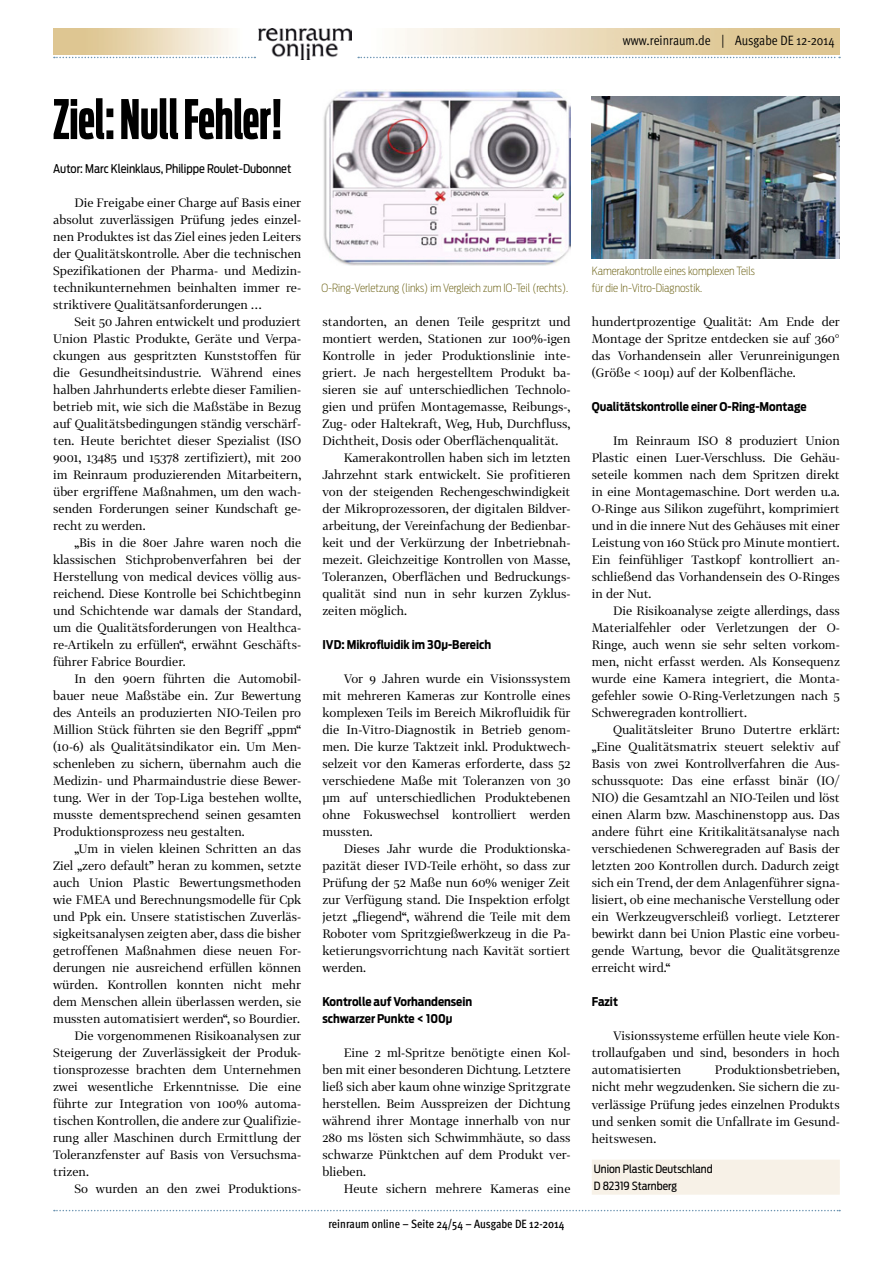
<style>
.page{position:relative;width:893px;height:1263px;background:#fff}
.page>*{position:absolute;margin:0;border:0;box-sizing:border-box;transform-origin:0 0}
.t1{font:700 54px "Antenna Comp";color:#000}
.t2{font:13.5px "Meta OT Cond Norm";color:#000}
.t3{font:12px/17px "Tabac G2";color:#000;text-align:justify}
.t4{font:700 12px/17px "Antenna Cond";color:#000}
.t5{font:12px "Antenna Cond";color:#000}
.t6{font:500 condensed 12px "Meta OT";color:#000}
.t7{font:200 11.25px "Antenna Cond";color:#6b6114}
.t8{font:11.25px/17px "Antenna Cond";color:#000}
</style>
<div class="page">
<svg style="left:358px;top:57px;width:482px;height:1px"></svg>
<svg style="left:54px;top:57px;width:201px;height:1px"></svg>
<svg style="left:54px;top:1210px;width:786px;height:1px"></svg>
<img style="left:258px;top:29px;width:94px;height:31px">
<div style="left:592px;top:1160px;width:248px;height:18px;background:#f7f1e7"></div>
<div style="left:592px;top:1177px;width:248px;height:18px;background:#f7f1e7"></div>
<img style="left:592px;top:97px;width:248px;height:161px">
<img style="left:323px;top:90px;width:247px;height:175px">
<h1 class="t1" style="left:53px;top:90px;width:231px">Ziel: Null Fehler!</h1>
<p class="t5" style="left:53px;top:162px;width:240px">Autor: Marc Kleinklaus, Philippe Roulet-Dubonnet</p>
<p class="t3" style="left:53px;top:194px;width:250px;text-indent:21px">Die Freigabe einer Charge auf Basis einer absolut zuverlässigen Prüfung jedes einzel&shy;nen Produktes ist das Ziel eines jeden Leiters der Qualitätskontrolle. Aber die technischen Spezifikationen der Pharma- und Medizin&shy;technikunternehmen beinhalten immer re&shy;striktivere Qualitätsanforderungen …</p>
<p class="t3" style="left:53px;top:313px;width:250px;text-indent:21px">Seit 50 Jahren entwickelt und produziert Union Plastic Produkte, Geräte und Verpa&shy;ckungen aus gespritzten Kunststoffen für die Gesundheitsindustrie. Während eines halben Jahrhunderts erlebte dieser Familien&shy;betrieb mit, wie sich die Maßstäbe in Bezug auf Qualitätsbedingungen ständig verschärf&shy;ten. Heute berichtet dieser Spezialist (ISO 9001, 13485 und 15378 zertifiziert), mit 200 im Reinraum produzierenden Mitarbeitern, über ergriffene Maßnahmen, um den wach&shy;senden Forderungen seiner Kundschaft ge&shy;recht zu werden.</p>
<p class="t3" style="left:53px;top:534px;width:250px;text-indent:21px">„Bis in die 80er Jahre waren noch die klassischen Stichprobenverfahren bei der Herstellung von medical devices völlig aus&shy;reichend. Diese Kontrolle bei Schichtbeginn und Schichtende war damals der Standard, um die Qualitätsforderungen von Healthca&shy;re-Artikeln zu erfüllen“, erwähnt Geschäfts&shy;führer Fabrice Bourdier.</p>
<p class="t3" style="left:53px;top:670px;width:250px;text-indent:21px">In den 90ern führten die Automobil&shy;bauer neue Maßstäbe ein. Zur Bewertung des Anteils an produzierten NIO-Teilen pro Million Stück führten sie den Begriff „ppm“ (10-6) als Qualitätsindikator ein. Um Men&shy;schenleben zu sichern, übernahm auch die Medizin- und Pharmaindustrie diese Bewer&shy;tung. Wer in der Top-Liga bestehen wollte, musste dementsprechend seinen gesamten Produktionsprozess neu gestalten.</p>
<p class="t3" style="left:74px;top:840px;width:228px">„Um in vielen kleinen Schritten an das</p>
<p class="t3" style="left:53px;top:857px;width:250px">Ziel „zero default” heran zu kommen, setzte</p>
<p class="t3" style="left:53px;top:874px;width:250px">auch Union Plastic Bewertungsmethoden</p>
<p class="t3" style="left:53px;top:891px;width:250px">wie FMEA und Berechnungsmodelle für Cpk</p>
<p class="t3" style="left:53px;top:908px;width:250px">und Ppk ein. Unsere statistischen Zuverläs-</p>
<p class="t3" style="left:53px;top:925px;width:250px">sigkeitsanalysen zeigten aber, dass die bisher</p>
<p class="t3" style="left:53px;top:942px;width:250px">getroffenen Maßnahmen diese neuen For-</p>
<p class="t3" style="left:53px;top:959px;width:250px">derungen nie ausreichend erfüllen können</p>
<p class="t3" style="left:53px;top:976px;width:250px">würden. Kontrollen konnten nicht mehr</p>
<p class="t3" style="left:53px;top:993px;width:250px">dem Menschen allein überlassen werden, sie</p>
<p class="t3" style="left:53px;top:1010px;width:248px">mussten automatisiert werden“, so Bourdier.</p>
<p class="t3" style="left:74px;top:1027px;width:228px">Die vorgenommenen Risikoanalysen zur</p>
<p class="t3" style="left:53px;top:1044px;width:250px">Steigerung der Zuverlässigkeit der Produk-</p>
<p class="t3" style="left:53px;top:1061px;width:250px">tionsprozesse brachten dem Unternehmen</p>
<p class="t3" style="left:53px;top:1078px;width:250px">zwei wesentliche Erkenntnisse. Die eine</p>
<p class="t3" style="left:53px;top:1095px;width:250px">führte zur Integration von 100% automa-</p>
<p class="t3" style="left:53px;top:1112px;width:250px">tischen Kontrollen, die andere zur Qualifizie-</p>
<p class="t3" style="left:53px;top:1129px;width:250px">rung aller Maschinen durch Ermittlung der</p>
<p class="t3" style="left:53px;top:1146px;width:250px">Toleranzfenster auf Basis von Versuchsma-</p>
<p class="t3" style="left:53px;top:1163px;width:37px">trizen.</p>
<p class="t3" style="left:74px;top:1180px;width:228px">So wurden an den zwei Produktions-</p>
<p class="t2" style="left:623px;top:32px;width:213px">www.reinraum.de | Ausgabe DE 12-2014</p>
<p class="t7" style="left:592px;top:264px;width:165px">Kamerakontrolle eines komplexen Teils</p>
<p class="t7" style="left:321px;top:281px;width:248px">O-Ring-Verletzung (links) im Vergleich zum IO-Teil (rechts).</p>
<p class="t7" style="left:592px;top:281px;width:112px">für die In-Vitro-Diagnostik.</p>
<p class="t3" style="left:322px;top:313px;width:250px">standorten, an denen Teile gespritzt und montiert werden, Stationen zur 100%-igen Kontrolle in jeder Produktionslinie inte&shy;griert. Je nach hergestelltem Produkt ba&shy;sieren sie auf unterschiedlichen Technolo&shy;gien und prüfen Montagemasse, Reibungs-, Zug- oder Haltekraft, Weg, Hub, Durchfluss, Dichtheit, Dosis oder Oberflächenqualität.</p>
<p class="t3" style="left:322px;top:449px;width:250px;text-indent:21px">Kamerakontrollen haben sich im letzten Jahrzehnt stark entwickelt. Sie profitieren von der steigenden Rechengeschwindigkeit der Mikroprozessoren, der digitalen Bildver&shy;arbeitung, der Vereinfachung der Bedienbar&shy;keit und der Verkürzung der Inbetriebnah&shy;mezeit. Gleichzeitige Kontrollen von Masse, Toleranzen, Oberflächen und Bedruckungs&shy;qualität sind nun in sehr kurzen Zyklus&shy;zeiten möglich.</p>
<p class="t4" style="left:322px;top:636px;width:170px">IVD: Mikrofluidik im 30µ-Bereich</p>
<p class="t3" style="left:322px;top:670px;width:250px;text-indent:21px">Vor 9 Jahren wurde ein Visionssystem mit mehreren Kameras zur Kontrolle eines komplexen Teils im Bereich Mikrofluidik für die In-Vitro-Diagnostik in Betrieb genom&shy;men. Die kurze Taktzeit inkl. Produktwech&shy;selzeit vor den Kameras erforderte, dass 52 verschiedene Maße mit Toleranzen von 30 µm auf unterschiedlichen Produktebenen ohne Fokuswechsel kontrolliert werden mussten.</p>
<p class="t3" style="left:322px;top:840px;width:250px;text-indent:21px">Dieses Jahr wurde die Produktionska&shy;pazität dieser IVD-Teile erhöht, so dass zur Prüfung der 52 Maße nun 60% weniger Zeit zur Verfügung stand. Die Inspektion erfolgt jetzt „fliegend“, während die Teile mit dem Roboter vom Spritzgießwerkzeug in die Pa&shy;ketierungsvorrichtung nach Kavität sortiert werden.</p>
<p class="t4" style="left:322px;top:993px;width:151px">Kontrolle auf Vorhandensein schwarzer Punkte &lt; 100µ</p>
<p class="t3" style="left:322px;top:1044px;width:250px;text-indent:21px">Eine 2 ml-Spritze benötigte einen Kol&shy;ben mit einer besonderen Dichtung. Letztere ließ sich aber kaum ohne winzige Spritzgrate herstellen. Beim Ausspreizen der Dichtung während ihrer Montage innerhalb von nur 280 ms lösten sich Schwimmhäute, so dass schwarze Pünktchen auf dem Produkt ver&shy;blieben.</p>
<p class="t3" style="left:344px;top:1180px;width:228px">Heute sichern mehrere Kameras eine</p>
<p class="t6" style="left:328px;top:1216px;width:238px">reinraum online – Seite 24/54 – Ausgabe DE 12-2014</p>
<p class="t3" style="left:592px;top:313px;width:250px">hundertprozentige Qualität: Am Ende der Montage der Spritze entdecken sie auf 360° das Vorhandensein aller Verunreinigungen (Größe &lt; 100µ) auf der Kolbenfläche.</p>
<p class="t4" style="left:592px;top:398px;width:216px">Qualitätskontrolle einer O-Ring-Montage</p>
<p class="t3" style="left:592px;top:432px;width:250px;text-indent:21px">Im Reinraum ISO 8 produziert Union Plastic einen Luer-Verschluss. Die Gehäu&shy;seteile kommen nach dem Spritzen direkt in eine Montagemaschine. Dort werden u.a.<br>O-Ringe aus Silikon zugeführt, komprimiert und in die innere Nut des Gehäuses mit einer Leistung von 160 Stück pro Minute montiert.<br>Ein feinfühliger Tastkopf kontrolliert an&shy;schließend das Vorhandensein des O-Ringes in der Nut.</p>
<p class="t3" style="left:592px;top:602px;width:250px;text-indent:21px">Die Risikoanalyse zeigte allerdings, dass Materialfehler oder Verletzungen der O-Ringe, auch wenn sie sehr selten vorkom&shy;men, nicht erfasst werden. Als Konsequenz wurde eine Kamera integriert, die Monta&shy;gefehler sowie O-Ring-Verletzungen nach 5<br>Schweregraden kontrolliert.</p>
<p class="t3" style="left:592px;top:721px;width:250px;text-indent:21px">Qualitätsleiter Bruno Dutertre erklärt: „Eine Qualitätsmatrix steuert selektiv auf Basis von zwei Kontrollverfahren die Aus&shy;schussquote: Das eine erfasst binär (IO/ NIO) die Gesamtzahl an NIO-Teilen und löst einen Alarm bzw. Maschinenstopp aus. Das andere führt eine Kritikalitätsanalyse nach verschiedenen Schweregraden auf Basis der letzten 200 Kontrollen durch. Dadurch zeigt sich ein Trend, der dem Anlagenführer signa&shy;lisiert, ob eine mechanische Verstellung oder ein Werkzeugverschleiß vorliegt. Letzterer bewirkt dann bei Union Plastic eine vorbeu&shy;gende Wartung, bevor die Qualitätsgrenze erreicht wird.“</p>
<p class="t4" style="left:592px;top:994px;width:28px">Fazit</p>
<p class="t3" style="left:592px;top:1027px;width:250px;text-indent:21px">Visionssysteme erfüllen heute viele Kon&shy;trollaufgaben und sind, besonders in hoch automatisierten</p>
<p class="t3" style="left:592px;top:1061px;width:250px;text-indent:123px">Produktionsbetrieben, nicht mehr wegzudenken. Sie sichern die zu&shy;verlässige Prüfung jedes einzelnen Produkts und senken somit die Unfallrate im Gesund&shy;heitswesen.</p>
<p class="t8" style="left:594px;top:1160px;width:120px">Union Plastic Deutschland<br>D 82319 Starnberg</p>
</div>
